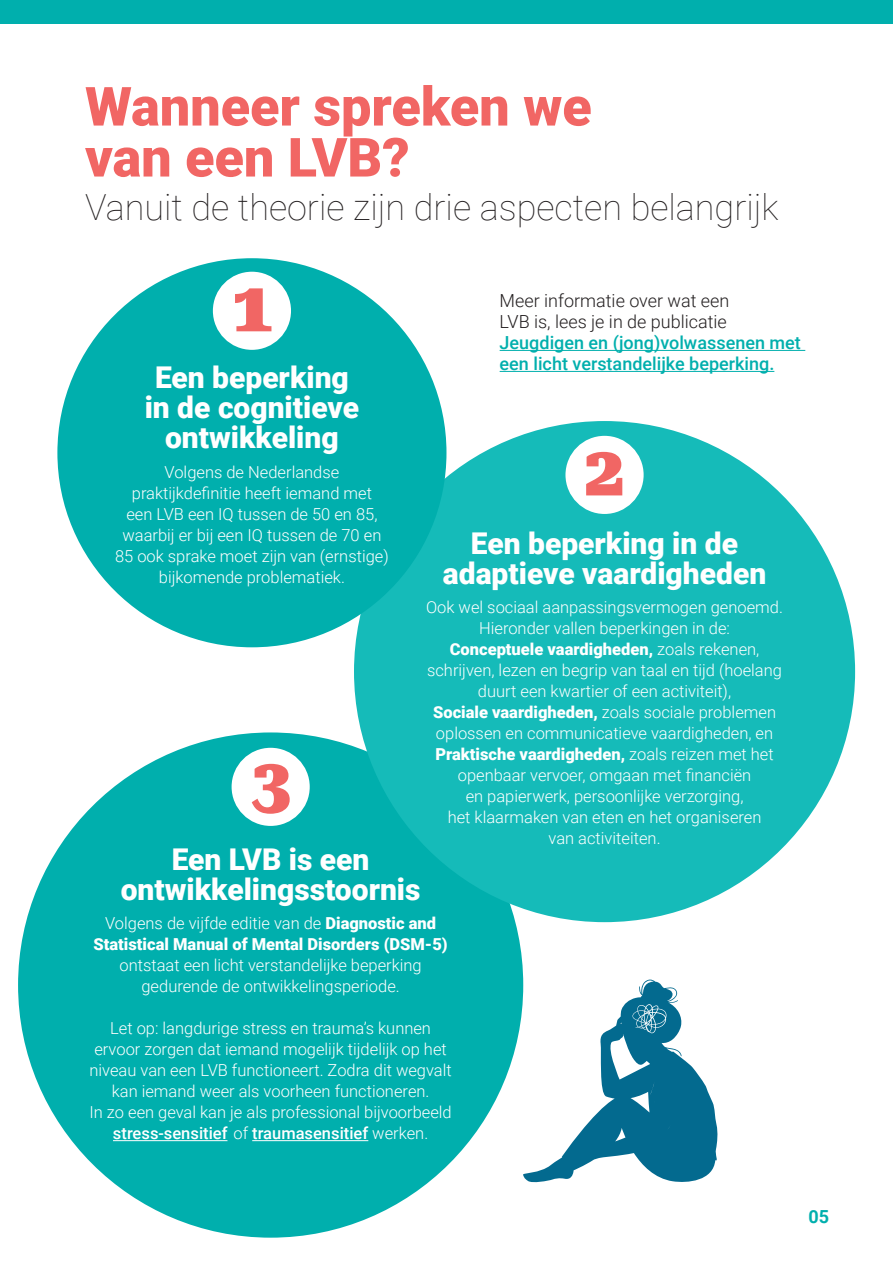
<style>
.page{position:relative;width:893px;height:1263px;background:#fff}
.page>*{position:absolute;margin:0;border:0;box-sizing:border-box;transform-origin:0 0}
.t1{font:70.5px "Roboto Serif 20 pt";color:#f16664}
.t2{font:900 54px/51px "Roboto";color:#f16664}
.t3{font:100 36px "Roboto";color:#231f20}
.t4{font:900 30px/30px "Roboto";color:#fff;text-align:center}
.t5{font:500 18px/21px "Roboto";color:#00afad}
.t6{font:300 18px/21px "Roboto";color:#231f20}
.t7{font:700 18px "Roboto";color:#00afad}
.t8{font:300 16.5px/21px "Roboto";color:#fff;text-align:center}
.t9{font:900 16.5px/21px "Roboto";color:#fff;text-align:center}
.s1{font-weight:900}
.s2{font-weight:300}
.s3{font-weight:500}
.s4{font-weight:500;color:#00afad}
</style>
<div class="page">
<div style="left:0;top:0;width:893px;height:23px;background:#00afad"></div>
<div style="left:18px;top:732px;width:505px;height:506px;background:#00afad;border-radius:50%"></div>
<hr style="left:113px;top:1140px;width:115px;height:1px;background:#fff">
<hr style="left:252px;top:1140px;width:116px;height:1px;background:#fff">
<div style="left:232px;top:748px;width:78px;height:78px;background:#fff;border-radius:50%"></div>
<div style="left:354px;top:421px;width:501px;height:501px;background:#15bbb9;border-radius:50%"></div>
<div style="left:565px;top:436px;width:79px;height:78px;background:#fff;border-radius:50%"></div>
<hr style="left:500px;top:350px;width:305px;height:1px;background:#00afad">
<hr style="left:500px;top:371px;width:274px;height:1px;background:#00afad">
<div style="left:57px;top:258px;width:389px;height:389px;background:#00afad;border-radius:50%"></div>
<div style="left:213px;top:272px;width:78px;height:78px;background:#fff;border-radius:50%"></div>
<svg style="left:522px;top:979px;width:196px;height:204px"></svg>
<h2 class="t2" style="left:85px;top:79px;width:508px">Wanneer spreken we van een LVB?</h2>
<h3 class="t3" style="left:85px;top:182px;width:695px">Vanuit de theorie zijn drie aspecten belangrijk</h3>
<h1 class="t1" style="left:232px;top:250px;width:41px">1</h1>
<h3 class="t4" style="left:145px;top:361px;width:216px">Een beperking in de cognitieve ontwikkeling</h3>
<p class="t8" style="left:115px;top:460px;width:275px">Volgens de Nederlandse praktijkdefinitie heeft iemand met<br>een LVB een IQ tussen de 50 en 85, waarbij er bij een IQ tussen de 70 en<br>85 ook sprake moet zijn van (ernstige) bijkomende problematiek.</p>
<h1 class="t1" style="left:251px;top:726px;width:41px">3</h1>
<p class="t6" style="left:500px;top:289px;width:231px">Meer informatie over wat een<br>LVB is, lees je in de publicatie</p>
<p class="t5" style="left:500px;top:331px;width:303px">Jeugdigen en (jong)volwassenen met een licht verstandelijke beperking.</p>
<h1 class="t1" style="left:585px;top:414px;width:41px">2</h1>
<h3 class="t4" style="left:443px;top:527px;width:325px">Een beperking in de adaptieve vaardigheden</h3>
<p class="t8" style="left:426px;top:596px;width:358px">Ook wel sociaal aanpassingsvermogen genoemd.<br>Hieronder vallen beperkingen in de:<br><span class="s1">Conceptuele vaardigheden,</span> zoals rekenen, schrijven, lezen en begrip van taal en tijd (hoelang duurt een kwartier of een activiteit),<br><span class="s1">Sociale vaardigheden,</span> zoals sociale problemen oplossen en communicatieve vaardigheden, en <span class="s1">Praktische vaardigheden,</span> zoals reizen met het openbaar vervoer, omgaan met financiën<br>en papierwerk, persoonlijke verzorging,<br>het klaarmaken van eten en het organiseren<br>van activiteiten.</p>
<h3 class="t4" style="left:121px;top:843px;width:301px">Een LVB is een ontwikkelingsstoornis</h3>
<p class="t9" style="left:94px;top:912px;width:356px"><span class="s2">Volgens de vijfde editie van de</span> Diagnostic and<br>Statistical Manual of Mental Disorders (DSM-5)</p>
<p class="t8" style="left:119px;top:954px;width:304px">ontstaat een licht verstandelijke beperking gedurende de ontwikkelingsperiode.</p>
<p class="t8" style="left:89px;top:1017px;width:364px">Let op: langdurige stress en trauma’s kunnen ervoor zorgen dat iemand mogelijk tijdelijk op het niveau van een LVB functioneert. Zodra dit wegvalt kan iemand weer als voorheen functioneren.<br>In zo een geval kan je als professional bijvoorbeeld <span class="s3">stress-sensitief</span><span class="s4">f</span>of <span class="s3">traumasensitief</span> werken.</p>
<p class="t7" style="left:808px;top:1204px;width:22px">05</p>
</div>
